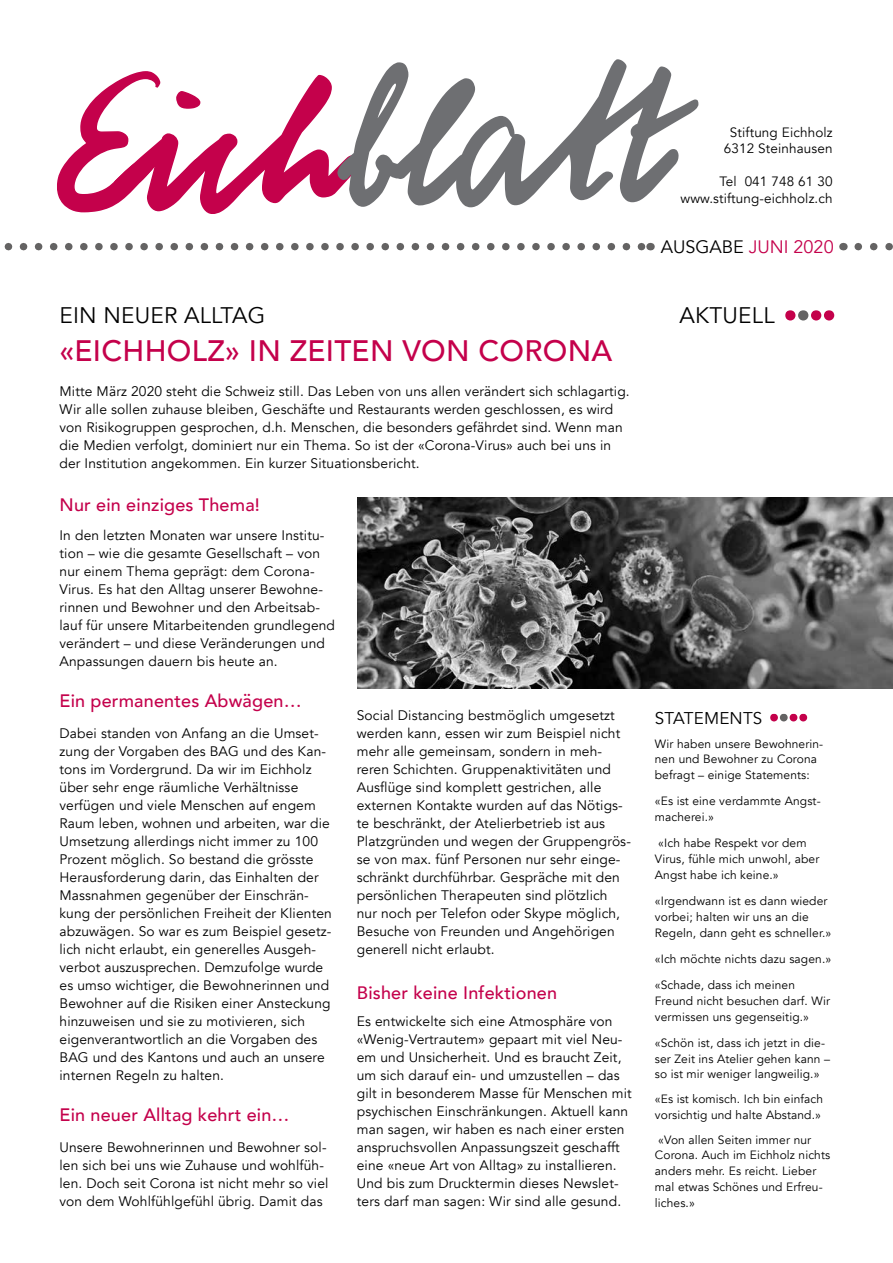
<style>
.page{position:relative;width:893px;height:1263px;background:#fff}
.page>*{position:absolute;margin:0;border:0;box-sizing:border-box;transform-origin:0 0}
.t1{font:500 29.55px "Avenir";letter-spacing:.01em;color:#c4014b}
.t2{font:22.5px "Avenir";letter-spacing:.01em;color:#000}
.t3{font:500 18px "Avenir";letter-spacing:.01em;color:#c4014b}
.t4{font:18px "Avenir";color:#c4014b}
.t5{font:16.95px "Avenir";letter-spacing:.01em;color:#000}
.t6{font:13.8px/18px "Avenir";letter-spacing:.01em;color:#000}
.t7{font:13.5px/16.5px "Avenir";letter-spacing:.01em;color:#000;text-align:center}
.t8{font:12px/15.8px "Avenir";letter-spacing:.01em;color:#000}
.s1{color:#000}
</style>
<div class="page">
<div style="left:811px;top:310px;width:10px;height:10px;background:#c4014b;border-radius:50%"></div>
<div style="left:798px;top:310px;width:10px;height:10px;background:#646363;border-radius:50%"></div>
<div style="left:785px;top:310px;width:10px;height:10px;background:#c4014b;border-radius:50%"></div>
<div style="left:824px;top:310px;width:10px;height:10px;background:#c4014b;border-radius:50%"></div>
<svg style="left:8px;top:243px;width:635px;height:7px"></svg>
<svg style="left:858px;top:243px;width:35px;height:7px"></svg>
<svg style="left:57px;top:59px;width:641px;height:155px"></svg>
<img style="left:357px;top:497px;width:536px;height:191px">
<div style="left:790px;top:714px;width:7px;height:7px;background:#c4014b;border-radius:50%"></div>
<div style="left:780px;top:714px;width:8px;height:7px;background:#646363;border-radius:50%"></div>
<div style="left:770px;top:714px;width:8px;height:7px;background:#c4014b;border-radius:50%"></div>
<div style="left:799px;top:714px;width:8px;height:7px;background:#c4014b;border-radius:50%"></div>
<h2 class="t2" style="left:60px;top:302px;width:207px">EIN NEUER ALLTAG</h2>
<h1 class="t1" style="left:60px;top:325px;width:554px">«EICHHOLZ» IN ZEITEN VON CORONA</h1>
<p class="t6" style="left:60px;top:383px;width:572px">Mitte März 2020 steht die Schweiz still. Das Leben von uns allen verändert sich schlagartig.<br>Wir alle sollen zuhause bleiben, Geschäfte und Restaurants werden geschlossen, es wird von Risikogruppen gesprochen, d.h. Menschen, die besonders gefährdet sind. Wenn man die Medien verfolgt, dominiert nur ein Thema. So ist der «Corona-Virus» auch bei uns in der Institution angekommen. Ein kurzer Situationsbericht.</p>
<h3 class="t3" style="left:60px;top:489px;width:202px">Nur ein einziges Thema!</h3>
<p class="t6" style="left:60px;top:527px;width:277px">In den letzten Monaten war unsere Institu&shy;tion – wie die gesamte Gesellschaft – von nur einem Thema geprägt: dem Corona-Virus. Es hat den Alltag unserer Bewohne&shy;rinnen und Bewohner und den Arbeitsab&shy;lauf für unsere Mitarbeitenden grundlegend verändert – und diese Veränderungen und Anpassungen dauern bis heute an.</p>
<h3 class="t3" style="left:60px;top:685px;width:244px">Ein permanentes Abwägen…</h3>
<p class="t6" style="left:60px;top:725px;width:274px">Dabei standen von Anfang an die Umset&shy;zung der Vorgaben des BAG und des Kan&shy;tons im Vordergrund. Da wir im Eichholz über sehr enge räumliche Verhältnisse verfügen und viele Menschen auf engem Raum leben, wohnen und arbeiten, war die Umsetzung allerdings nicht immer zu 100<br>Prozent möglich. So bestand die grösste Herausforderung darin, das Einhalten der Massnahmen gegenüber der Einschrän&shy;kung der persönlichen Freiheit der Klienten abzuwägen. So war es zum Beispiel gesetz&shy;lich nicht erlaubt, ein generelles Ausgeh&shy;verbot auszusprechen. Demzufolge wurde es umso wichtiger, die Bewohnerinnen und Bewohner auf die Risiken einer Ansteckung hinzuweisen und sie zu motivieren, sich eigenverantwortlich an die Vorgaben des BAG und des Kantons und auch an unsere internen Regeln zu halten.</p>
<h3 class="t3" style="left:60px;top:1099px;width:232px">Ein neuer Alltag kehrt ein…</h3>
<p class="t6" style="left:60px;top:1139px;width:270px">Unsere Bewohnerinnen und Bewohner sol&shy;len sich bei uns wie Zuhause und wohlfüh&shy;len. Doch seit Corona ist nicht mehr so viel von dem Wohlfühlgefühl übrig. Damit das</p>
<p class="t6" style="left:357px;top:707px;width:276px">Social Distancing bestmöglich umgesetzt werden kann, essen wir zum Beispiel nicht mehr alle gemeinsam, sondern in meh&shy;reren Schichten. Gruppenaktivitäten und Ausflüge sind komplett gestrichen, alle externen Kontakte wurden auf das Nötigs&shy;te beschränkt, der Atelierbetrieb ist aus Platzgründen und wegen der Gruppengrös&shy;se von max. fünf Personen nur sehr einge&shy;schränkt durchführbar. Gespräche mit den persönlichen Therapeuten sind plötzlich nur noch per Telefon oder Skype möglich, Besuche von Freunden und Angehörigen generell nicht erlaubt.</p>
<h3 class="t3" style="left:357px;top:977px;width:202px">Bisher keine Infektionen</h3>
<p class="t6" style="left:357px;top:1013px;width:276px">Es entwickelte sich eine Atmosphäre von «Wenig-Vertrautem» gepaart mit viel Neu&shy;em und Unsicherheit. Und es braucht Zeit, um sich darauf ein- und umzustellen – das gilt in besonderem Masse für Menschen mit psychischen Einschränkungen. Aktuell kann man sagen, wir haben es nach einer ersten anspruchsvollen Anpassungszeit geschafft eine «neue Art von Alltag» zu installieren.<br>Und bis zum Drucktermin dieses Newslet&shy;ters darf man sagen: Wir sind alle gesund.</p>
<p class="t7" style="left:724px;top:124px;width:110px">Stiftung Eichholz<br>6312 Steinhausen</p>
<p class="t7" style="left:680px;top:174px;width:154px;text-align:right">Tel 041 748 61 30 www.stiftung-eichholz.ch</p>
<h3 class="t4" style="left:661px;top:236px;width:174px"><span class="s1">AUSGABE</span> JUNI 2020</h3>
<h2 class="t2" style="left:679px;top:302px;width:97px">AKTUELL</h2>
<p class="t5" style="left:655px;top:708px;width:109px">STATEMENTS</p>
<p class="t8" style="left:655px;top:736px;width:170px">Wir haben unsere Bewohnerin&shy;nen und Bewohner zu Corona befragt – einige Statements:</p>
<p class="t8" style="left:655px;top:794px;width:167px">«Es ist eine verdammte Angst&shy;macherei.»</p>
<p class="t8" style="left:655px;top:836px;width:166px">«Ich habe Respekt vor dem<br>Virus, fühle mich unwohl, aber<br>Angst habe ich keine.»</p>
<p class="t8" style="left:655px;top:893px;width:178px">«Irgendwann ist es dann wieder vorbei; halten wir uns an die<br>Regeln, dann geht es schneller.»</p>
<p class="t8" style="left:655px;top:946px;width:178px;line-height:26.2px">«Ich möchte nichts dazu sagen.» «Schade, dass ich meinen</p>
<p class="t8" style="left:655px;top:993px;width:177px">Freund nicht besuchen darf. Wir vermissen uns gegenseitig.»</p>
<p class="t8" style="left:655px;top:1035px;width:177px">«Schön ist, dass ich jetzt in die&shy;ser Zeit ins Atelier gehen kann – so ist mir weniger langweilig.»</p>
<p class="t8" style="left:655px;top:1091px;width:170px">«Es ist komisch. Ich bin einfach vorsichtig und halte Abstand.»</p>
<p class="t8" style="left:655px;top:1132px;width:177px">«Von allen Seiten immer nur<br>Corona. Auch im Eichholz nichts anders mehr. Es reicht. Lieber mal etwas Schönes und Erfreu&shy;liches.»</p>
</div>
